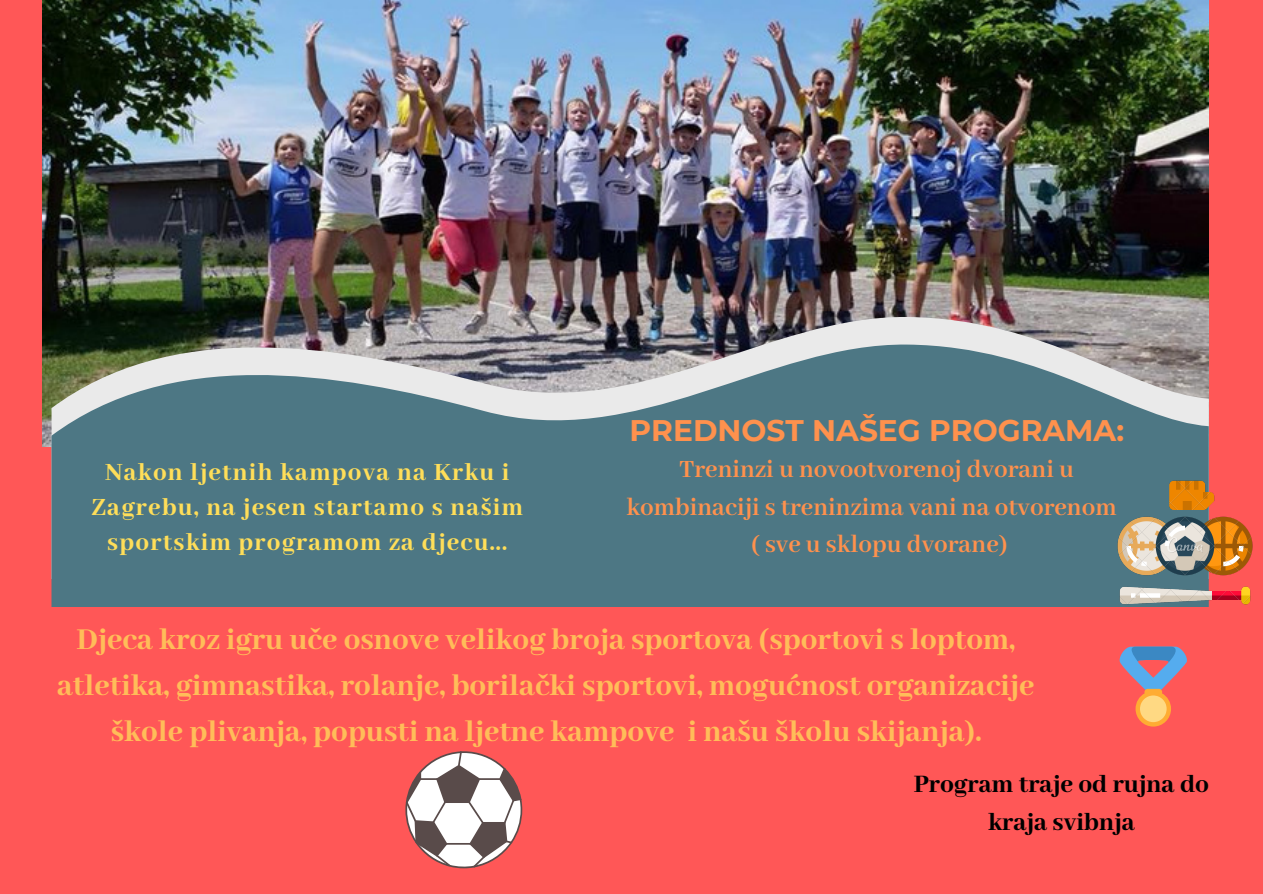
<style>
.page{position:relative;width:1263px;height:894px;background:#fff}
.page>*{position:absolute;margin:0;border:0;box-sizing:border-box;transform-origin:0 0}
.t1{font:800 33px/45.9px "Abhaya Libre";color:#ffbd59;text-align:center}
.t2{font:700 29.7px "Montserrat";color:#ff914d}
.t3{font:800 27.3px/38.1px "Abhaya Libre";color:#000;text-align:center}
.t4{font:700 27px/37.7px "Abhaya Libre";color:#ff914d;text-align:center}
.t5{font:800 27px/34.7px "Abhaya Libre";letter-spacing:.045em;color:#ffde59;text-align:center}
</style>
<div class="page">
<div style="left:0;top:0;width:1263px;height:893px;background:#ff5757"></div>
<img style="left:42px;top:1px;width:1166px;height:445px">
<img style="left:52px;top:315px;width:1157px;height:28px">
<svg style="left:52px;top:343px;width:1157px;height:263px;background:#5f828c"></svg>
<svg style="left:1119px;top:646px;width:68px;height:80px"></svg>
<svg style="left:405px;top:751px;width:117px;height:117px"></svg>
<img style="left:1113px;top:474px;width:140px;height:133px">
<p class="t5" style="left:91px;top:456px;width:433px">Nakon ljetnih kampova na Krku i<br>Zagrebu, na jesen startamo s našim sportskim programom za djecu...</p>
<p class="t2" style="left:630px;top:412px;width:496px">PREDNOST NAŠEG PROGRAMA:</p>
<p class="t4" style="left:627px;top:451px;width:492px">Treninzi u novootvorenoj dvorani u kombinaciji s treninzima vani na otvorenom ( sve u sklopu dvorane)</p>
<p class="t1" style="left:57px;top:617px;width:979px">Djeca kroz igru uče osnove velikog broja sportova (sportovi s loptom, atletika, gimnastika, rolanje, borilački sportovi, mogućnost organizacije škole plivanja, popusti na ljetne kampove i našu školu skijanja).</p>
<p class="t3" style="left:914px;top:766px;width:297px">Program traje od rujna do kraja svibnja</p>
</div>
